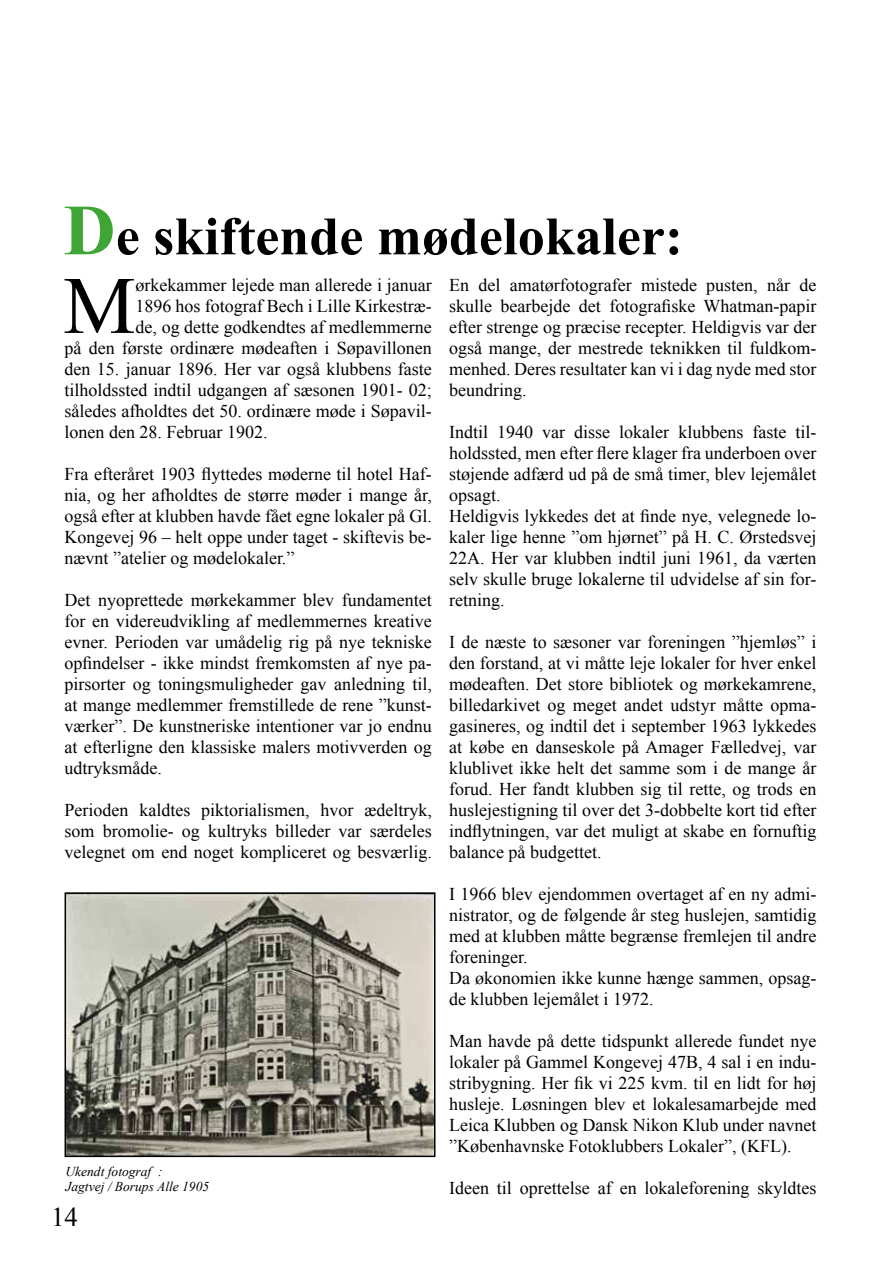
<style>
.page{position:relative;width:893px;height:1263px;background:#fff}
.page>*{position:absolute;margin:0;border:0;box-sizing:border-box;transform-origin:0 0}
.t1{font:81.45px "Times New Roman";color:#000}
.t2{font:700 54px "Times New Roman";color:#000}
.t3{font:27px "Times New Roman";color:#000}
.t4{font:18px/21px "Times New Roman";color:#000;text-align:justify}
.t5{font:italic 13.5px/15px "Times New Roman";color:#000}
.s1{font-size:72px;color:#3fa535}
</style>
<div class="page">
<img style="left:68px;top:895px;width:364px;height:259px">
<div style="left:65px;top:892px;width:370px;height:265px;border:2px solid #000"></div>
<h2 class="t2" style="left:64px;top:199px;width:620px"><span class="s1">D</span>e skiftende mødelokaler:</h2>
<h1 class="t1" style="left:63px;top:251px;width:74px">M</h1>
<p class="t4" style="left:136px;top:274px;width:298px">ørkekammer lejede man allerede i januar</p>
<p class="t4" style="left:449px;top:274px;width:369px">En del amatørfotografer mistede pusten, når de skulle bearbejde det fotografiske Whatman-papir efter strenge og præcise recepter. Heldigvis var der også mange, der mestrede teknikken til fuldkom&shy;menhed. Deres resultater kan vi i dag nyde med stor beundring.</p>
<p class="t4" style="left:449px;top:421px;width:369px;text-align:left">Indtil 1940 var disse lokaler klubbens faste til&shy;holdssted, men efter flere klager fra underboen over støjende adfærd ud på de små timer, blev lejemålet opsagt.<br>Heldigvis lykkedes det at finde nye, velegnede lo&shy;kaler lige henne ”om hjørnet” på H. C. Ørstedsvej 22A. Her var klubben indtil juni 1961, da værten selv skulle bruge lokalerne til udvidelse af sin for&shy;retning.</p>
<p class="t4" style="left:449px;top:631px;width:369px">I de næste to sæsoner var foreningen ”hjemløs” i den forstand, at vi måtte leje lokaler for hver enkel mødeaften. Det store bibliotek og mørkekamrene, billedarkivet og meget andet udstyr måtte opma&shy;gasineres, og indtil det i september 1963 lykkedes at købe en danseskole på Amager Fælledvej, var klublivet ikke helt det samme som i de mange år forud. Her fandt klubben sig til rette, og trods en huslejestigning til over det 3-dobbelte kort tid efter indflytningen, var det muligt at skabe en fornuftig balance på budgettet.</p>
<p class="t4" style="left:449px;top:883px;width:369px;text-align:left">I 1966 blev ejendommen overtaget af en ny admi&shy;nistrator, og de følgende år steg huslejen, samtidig med at klubben måtte begrænse fremlejen til andre foreninger.<br>Da økonomien ikke kunne hænge sammen, opsag&shy;de klubben lejemålet i 1972.</p>
<p class="t4" style="left:449px;top:1030px;width:369px">Man havde på dette tidspunkt allerede fundet nye lokaler på Gammel Kongevej 47B, 4 sal i en indu&shy;stribygning. Her fik vi 225 kvm. til en lidt for høj husleje. Løsningen blev et lokalesamarbejde med Leica Klubben og Dansk Nikon Klub under navnet ”Københavnske Fotoklubbers Lokaler”, (KFL).</p>
<p class="t4" style="left:449px;top:1177px;width:369px">Ideen til oprettelse af en lokaleforening skyldtes</p>
<p class="t4" style="left:136px;top:295px;width:298px">1896 hos fotograf Bech i Lille Kirkestræ-</p>
<p class="t4" style="left:136px;top:316px;width:298px">de, og dette godkendtes af medlemmerne</p>
<p class="t4" style="left:65px;top:337px;width:369px">på den første ordinære mødeaften i Søpavillonen</p>
<p class="t4" style="left:65px;top:358px;width:369px">den 15. januar 1896. Her var også klubbens faste</p>
<p class="t4" style="left:65px;top:379px;width:369px">tilholdssted indtil udgangen af sæsonen 1901- 02;</p>
<p class="t4" style="left:65px;top:400px;width:369px">således afholdtes det 50. ordinære møde i Søpavil-</p>
<p class="t4" style="left:65px;top:421px;width:204px">lonen den 28. Februar 1902.</p>
<p class="t4" style="left:65px;top:463px;width:369px">Fra efteråret 1903 flyttedes møderne til hotel Haf&shy;nia, og her afholdtes de større møder i mange år, også efter at klubben havde fået egne lokaler på Gl.<br>Kongevej 96 – helt oppe under taget - skiftevis be&shy;nævnt ”atelier og mødelokaler.”</p>
<p class="t4" style="left:65px;top:589px;width:369px">Det nyoprettede mørkekammer blev fundamentet for en videreudvikling af medlemmernes kreative evner. Perioden var umådelig rig på nye tekniske opfindelser - ikke mindst fremkomsten af nye pa&shy;pirsorter og toningsmuligheder gav anledning til, at mange medlemmer fremstillede de rene ”kunst&shy;værker”. De kunstneriske intentioner var jo endnu at efterligne den klassiske malers motivverden og udtryksmåde.</p>
<p class="t4" style="left:65px;top:799px;width:369px">Perioden kaldtes piktorialismen, hvor ædeltryk, som bromolie- og kultryks billeder var særdeles velegnet om end noget kompliceret og besværlig.</p>
<p class="t5" style="left:65px;top:1164px;width:145px">Ukendt fotograf :<br>Jagtvej / Borups Alle 1905</p>
<h3 class="t3" style="left:51px;top:1199px;width:28px">14</h3>
</div>
